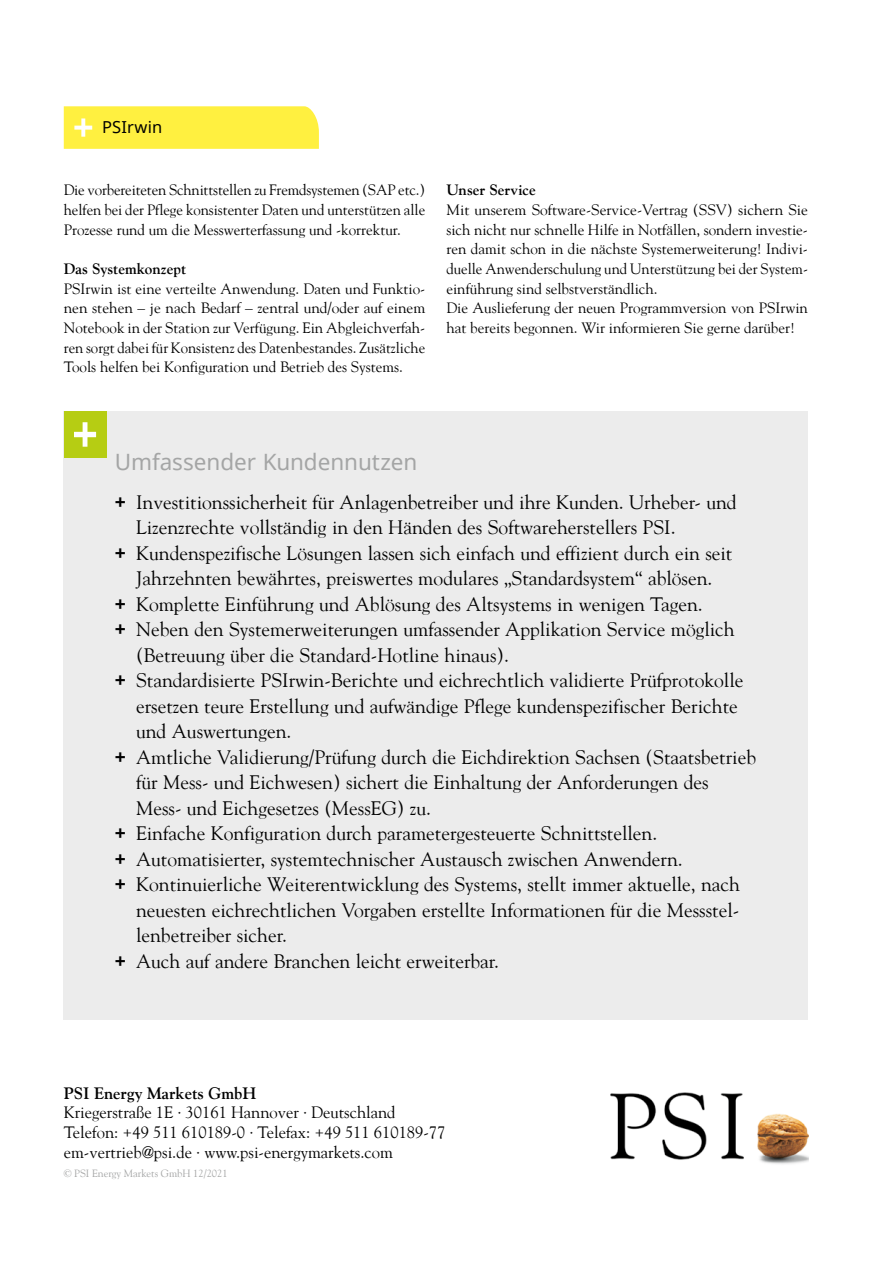
<style>
.page{position:relative;width:893px;height:1263px;background:#fff}
.page>*{position:absolute;margin:0;border:0;box-sizing:border-box;transform-origin:0 0}
.t1{font:22.5px "Noto Sans";color:#a4a5a5}
.t2{font:19.5px "Goudy";color:#000}
.t3{font:16.5px/19.6px "Goudy";color:#000}
.t4{font:700 16.5px "Goudy";color:#000}
.t5{font:16.5px "Noto Sans";letter-spacing:.01em;color:#000}
.t6{font:15px/19.6px "Goudy";color:#000;text-align:justify}
.t7{font:700 15px "Goudy";color:#000}
.t8{font:10.5px "Goudy";color:#a4a5a5}
.s1{font-family:"Noto Sans";font-weight:700}
</style>
<div class="page">
<img style="left:611px;top:1092px;width:197px;height:72px">
<svg style="left:64px;top:106px;width:255px;height:43px;background:#fff045"></svg>
<div style="left:64px;top:411px;width:744px;height:609px;background:#ececec"></div>
<div style="left:64px;top:411px;width:42px;height:46px;background:#b6cd13"></div>
<svg style="left:74px;top:422px;width:22px;height:25px"></svg>
<p class="t5" style="left:102px;top:116px;width:62px">PSIrwin</p>
<p class="t6" style="left:64px;top:180px;width:363px">Die vorbereiteten Schnittstellen zu Fremdsystemen (SAP etc.) helfen bei der Pflege konsistenter Daten und unterstützen alle Prozesse rund um die Messwerterfassung und -korrektur.</p>
<p class="t7" style="left:64px;top:260px;width:124px">Das Systemkonzept</p>
<p class="t6" style="left:64px;top:278px;width:363px">PSIrwin ist eine verteilte Anwendung. Daten und Funktio&shy;nen stehen – je nach Bedarf – zentral und/oder auf einem Notebook in der Station zur Verfügung. Ein Abgleichverfah&shy;ren sorgt dabei für Konsistenz des Datenbestandes. Zusätzliche Tools helfen bei Konfiguration und Betrieb des Systems.</p>
<p class="t7" style="left:446px;top:181px;width:91px">Unser Service</p>
<p class="t6" style="left:446px;top:200px;width:363px;text-align:left">Mit unserem Software-Service-Vertrag (SSV) sichern Sie sich nicht nur schnelle Hilfe in Notfällen, sondern investie&shy;ren damit schon in die nächste Systemerweiterung! Indivi&shy;duelle Anwenderschulung und Unterstützung bei der System&shy;einführung sind selbstverständlich.<br>Die Auslieferung der neuen Programmversion von PSIrwin hat bereits begonnen. Wir informieren Sie gerne darüber!</p>
<p class="t1" style="left:115px;top:447px;width:304px">Umfassender Kundennutzen</p>
<p class="t2" style="left:115px;top:490px;width:623px"><span class="s1">+</span> Investitionssicherheit für Anlagenbetreiber und ihre Kunden. Urheber- und</p>
<p class="t2" style="left:136px;top:515px;width:541px">Lizenzrechte vollständig in den Händen des Softwareherstellers PSI.</p>
<p class="t2" style="left:115px;top:541px;width:619px"><span class="s1">+</span> Kundenspezifische Lösungen lassen sich einfach und effizient durch ein seit</p>
<p class="t2" style="left:136px;top:566px;width:578px">Jahrzehnten bewährtes, preiswertes modulares „Standardsystem“ ablösen.</p>
<p class="t2" style="left:115px;top:592px;width:589px"><span class="s1">+</span> Komplette Einführung und Ablösung des Altsystems in wenigen Tagen.</p>
<p class="t2" style="left:115px;top:617px;width:621px"><span class="s1">+</span> Neben den Systemerweiterungen umfassender Applikation Service möglich</p>
<p class="t2" style="left:136px;top:643px;width:374px">(Betreuung über die Standard-Hotline hinaus).</p>
<p class="t2" style="left:115px;top:668px;width:630px"><span class="s1">+</span> Standardisierte PSIrwin-Berichte und eichrechtlich validierte Prüfprotokolle</p>
<p class="t2" style="left:136px;top:694px;width:603px">ersetzen teure Erstellung und aufwändige Pflege kundenspezifischer Berichte</p>
<p class="t2" style="left:136px;top:719px;width:157px">und Auswertungen.</p>
<p class="t2" style="left:115px;top:745px;width:643px"><span class="s1">+</span> Amtliche Validierung/Prüfung durch die Eichdirektion Sachsen (Staatsbetrieb</p>
<p class="t2" style="left:136px;top:770px;width:574px">für Mess- und Eichwesen) sichert die Einhaltung der Anforderungen des</p>
<p class="t2" style="left:136px;top:796px;width:296px">Mess- und Eichgesetzes (MessEG) zu.</p>
<p class="t2" style="left:115px;top:821px;width:544px"><span class="s1">+</span> Einfache Konfiguration durch parametergesteuerte Schnittstellen.</p>
<p class="t2" style="left:115px;top:847px;width:569px"><span class="s1">+</span> Automatisierter, systemtechnischer Austausch zwischen Anwendern.</p>
<p class="t2" style="left:115px;top:872px;width:627px"><span class="s1">+</span> Kontinuierliche Weiterentwicklung des Systems, stellt immer aktuelle, nach</p>
<p class="t2" style="left:136px;top:898px;width:605px">neuesten eichrechtlichen Vorgaben erstellte Informationen für die Messstel-</p>
<p class="t2" style="left:136px;top:923px;width:153px">lenbetreiber sicher.</p>
<p class="t2" style="left:115px;top:949px;width:386px"><span class="s1">+</span> Auch auf andere Branchen leicht erweiterbar.</p>
<p class="t4" style="left:64px;top:1083px;width:194px">PSI Energy Markets GmbH</p>
<p class="t3" style="left:64px;top:1102px;width:383px">Kriegerstraße 1E ∙ 30161 Hannover ∙ Deutschland<br>Telefon: +49 511 610189-0 ∙ Telefax: +49 511 610189-77 em-vertrieb@psi.de ∙ www.psi-energymarkets.com</p>
<p class="t8" style="left:64px;top:1167px;width:165px">© PSI Energy Markets GmbH 12/2021</p>
</div>
